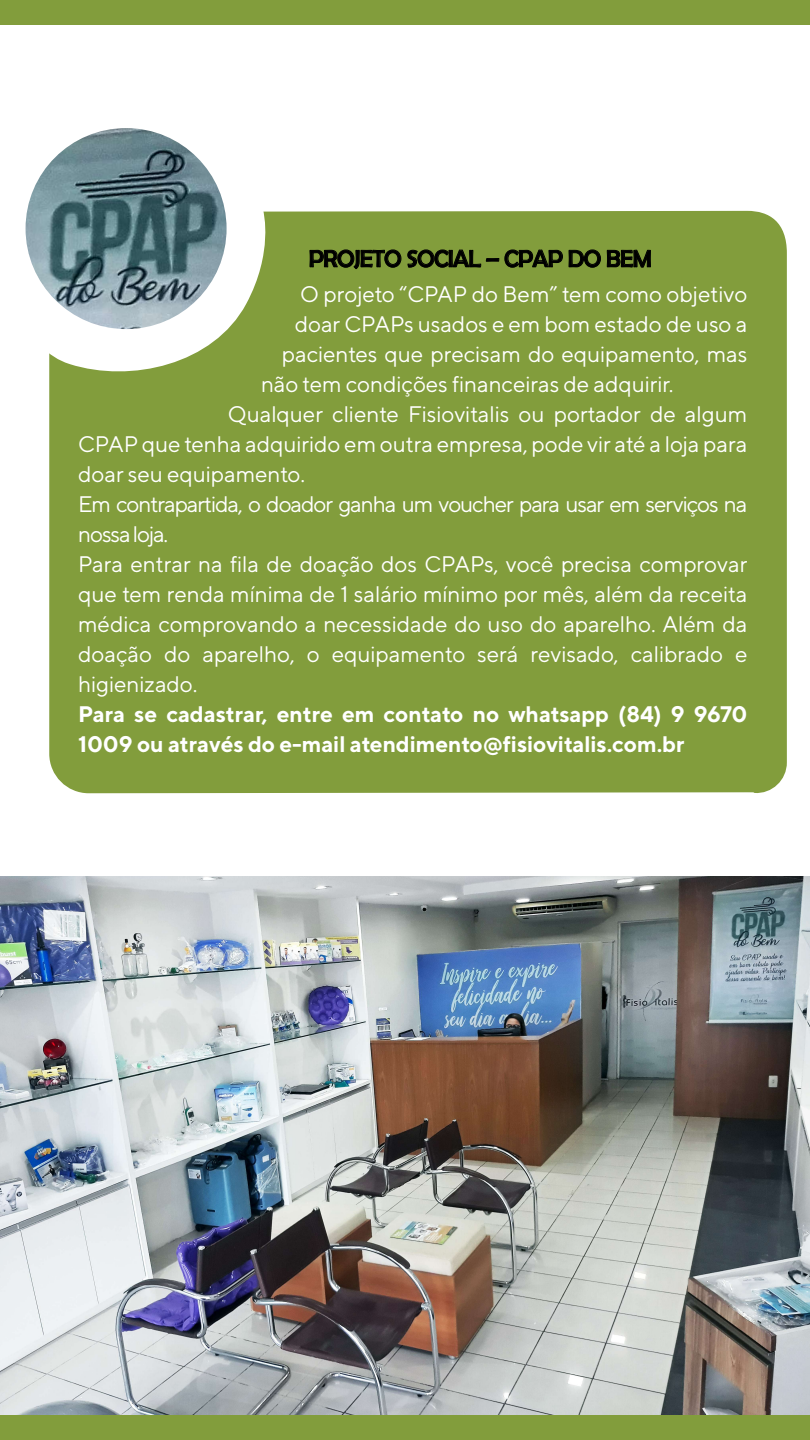
<style>
.page{position:relative;width:810px;height:1440px;background:#fff}
.page>*{position:absolute;margin:0;border:0;box-sizing:border-box;transform-origin:0 0}
.t1{font:24.08px "Berlin Sans FB";letter-spacing:-.025em;color:#000}
.t2{font:22.5px "TT Norms";letter-spacing:-.005em;color:#fff}
.t3{font:700 22.5px/30px "TT Norms";letter-spacing:-.005em;color:#fff}
.t4{font:22.5px "TT Norms";letter-spacing:-.05em;color:#fff}
</style>
<div class="page">
<img style="left:0;top:877px;width:810px;height:539px">
<div style="left:0;top:0;width:810px;height:24px;background:#829d3c"></div>
<div style="left:0;top:1416px;width:810px;height:24px;background:#829d3c"></div>
<img style="left:26px;top:128px;width:201px;height:201px;border-radius:101px">
<svg style="left:49px;top:211px;width:738px;height:583px;background:#859f46"></svg>
<svg style="left:310px;top:233px;width:91px;height:36px;background:#6d8332"></svg>
<svg style="left:407px;top:249px;width:156px;height:19px;background:#61752c"></svg>
<svg style="left:569px;top:249px;width:32px;height:19px"></svg>
<svg style="left:607px;top:233px;width:44px;height:35px;background:#687e30"></svg>
<p class="t1" style="left:309px;top:245px;width:344px">PROJETO SOCIAL – CPAP DO BEM</p>
<p class="t2" style="left:300px;top:281px;width:449px">O projeto “CPAP do Bem” tem como objetivo</p>
<p class="t2" style="left:295px;top:311px;width:454px">doar CPAPs usados e em bom estado de uso a</p>
<p class="t2" style="left:282px;top:341px;width:467px">pacientes que precisam do equipamento, mas</p>
<p class="t2" style="left:261px;top:371px;width:414px">não tem condições financeiras de adquirir.</p>
<p class="t2" style="left:228px;top:401px;width:521px">Qualquer cliente Fisiovitalis ou portador de algum</p>
<p class="t2" style="left:78px;top:431px;width:671px">CPAP que tenha adquirido em outra empresa, pode vir até a loja para</p>
<p class="t2" style="left:78px;top:461px;width:229px">doar seu equipamento.</p>
<p class="t4" style="left:78px;top:491px;width:671px">Em contrapartida, o doador ganha um voucher para usar em serviços na</p>
<p class="t4" style="left:78px;top:521px;width:92px">nossa loja.</p>
<p class="t2" style="left:78px;top:551px;width:671px">Para entrar na fila de doação dos CPAPs, você precisa comprovar</p>
<p class="t2" style="left:78px;top:581px;width:671px">que tem renda mínima de 1 salário mínimo por mês, além da receita</p>
<p class="t2" style="left:78px;top:611px;width:671px">médica comprovando a necessidade do uso do aparelho. Além da</p>
<p class="t2" style="left:78px;top:641px;width:671px">doação do aparelho, o equipamento será revisado, calibrado e</p>
<p class="t2" style="left:78px;top:671px;width:121px">higienizado.</p>
<p class="t3" style="left:78px;top:699px;width:671px">Para se cadastrar, entre em contato no whatsapp (84) 9 9670<br>1009 ou através do e-mail atendimento@fisiovitalis.com.br</p>
</div>
